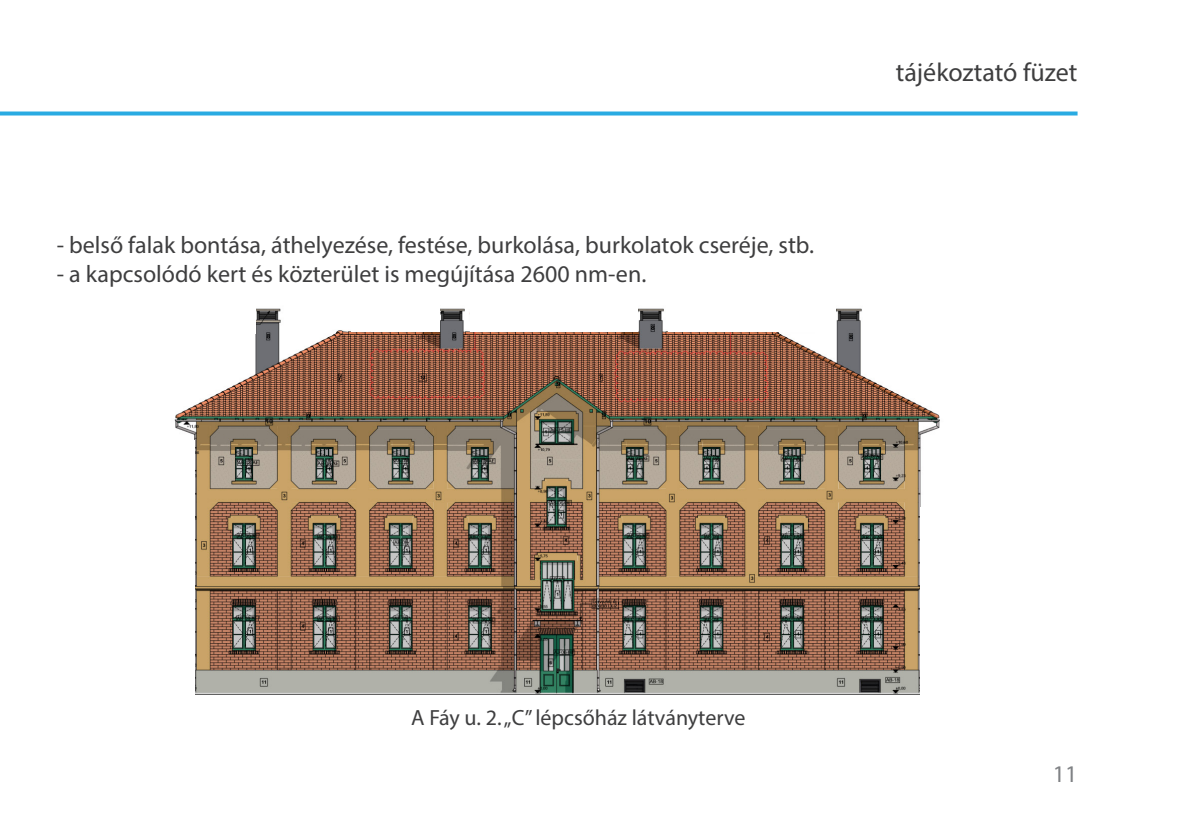
<style>
.page{position:relative;width:1191px;height:840px;background:#fff}
.page>*{position:absolute;margin:0;border:0;box-sizing:border-box;transform-origin:0 0}
.t1{font:26px "Myriad Pro";color:#3e3e3f}
.t2{font:24px "Myriad Pro";color:#3e3e3f}
.t3{font:24px "Myriad Pro";color:#808285}
.t4{font:22px "Myriad Pro";color:#3e3e3f}
</style>
<div class="page">
<svg style="left:0;top:111px;width:1077px;height:4px;background:#44b5e5"></svg>
<img style="left:174px;top:308px;width:766px;height:385px">
<div style="left:148px;top:440px;width:46px;height:268px;background:#fff"></div>
<div style="left:167px;top:305px;width:89px;height:29px;background:#fff"></div>
<div style="left:351px;top:302px;width:89px;height:29px;background:#fff"></div>
<div style="left:471px;top:302px;width:167px;height:29px;background:#fff"></div>
<div style="left:668px;top:302px;width:168px;height:29px;background:#fff"></div>
<div style="left:920px;top:506px;width:49px;height:199px;background:#fff"></div>
<p class="t2" style="left:57px;top:230px;width:759px">- belső falak bontása, áthelyezése, festése, burkolása, burkolatok cseréje, stb.</p>
<p class="t2" style="left:57px;top:259px;width:591px">- a kapcsolódó kert és közterület is megújítása 2600 nm-en.</p>
<p class="t1" style="left:896px;top:56px;width:183px">tájékoztató füzet</p>
<p class="t4" style="left:411px;top:703px;width:336px">A Fáy u. 2. „C” lépcsőház látványterve</p>
<p class="t3" style="left:1053px;top:758px;width:26px">11</p>
</div>
